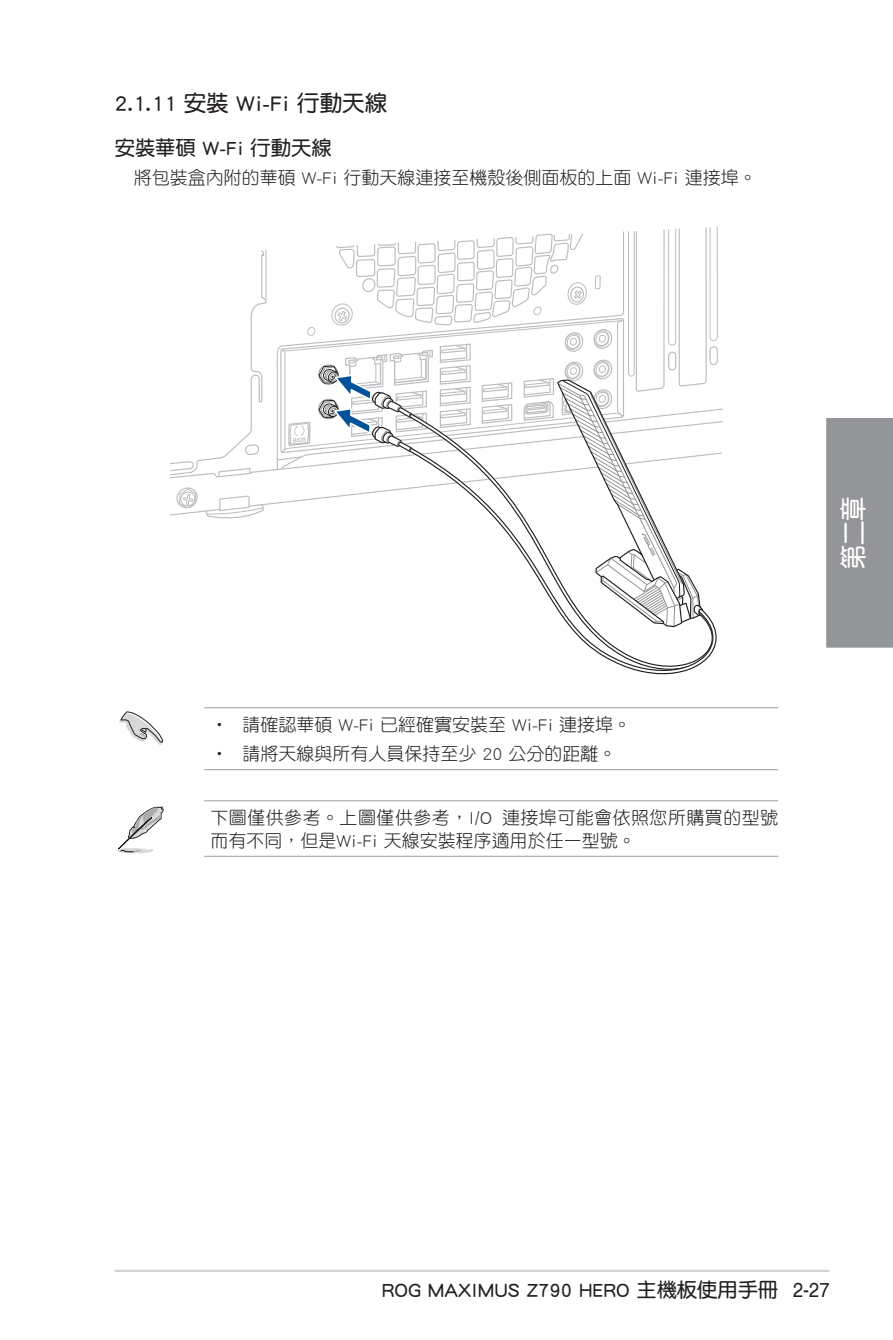
<style>
.page{position:relative;width:893px;height:1340px;background:#fff}
.page>*{position:absolute;margin:0;border:0;box-sizing:border-box;transform-origin:0 0}
.t1{font:27px "DF Yuan Std W7";color:#fff;scale:.9 1}
.t2{font:22.5px "DF Yuan Std W7";color:#231f20}
.t3{font:20.25px "DF Yuan Std W7";color:#231f20}
.t4{font:18px "DF Yuan Std W3";color:#231f20}
.t5{font:18px/22.5px "DF Yuan Std W3";letter-spacing:.025em;color:#231f20}
.s1{font-family:"Helvetica"}
</style>
<div class="page">
<div style="left:826px;top:418px;width:67px;height:229px;background:#939598"></div>
<hr style="left:115px;top:1269px;width:714px;height:2px;background:#d1d2d4">
<hr style="left:204px;top:707px;width:574px;height:1px;background:#a8a9ad">
<hr style="left:204px;top:769px;width:574px;height:1px;background:#a8a9ad">
<hr style="left:204px;top:800px;width:574px;height:1px;background:#a8a9ad">
<hr style="left:204px;top:855px;width:574px;height:1px;background:#a8a9ad">
<svg style="left:170px;top:226px;width:553px;height:293px"></svg>
<svg style="left:408px;top:413px;width:311px;height:34px"></svg>
<svg style="left:408px;top:447px;width:312px;height:228px"></svg>
<svg style="left:117px;top:806px;width:47px;height:47px"></svg>
<svg style="left:119px;top:711px;width:44px;height:34px"></svg>
<p class="t2" style="left:115px;top:90px;width:274px">2.1.11 安裝 Wi-Fi 行動天線</p>
<p class="t3" style="left:115px;top:136px;width:218px">安裝華碩 W-Fi 行動天線</p>
<p class="t4" style="left:134px;top:168px;width:624px">將包裝盒內附的華碩 W-Fi 行動天線連接至機殼後側面板的上面 Wi-Fi 連接埠。</p>
<p class="t4" style="left:210px;top:715px;width:422px">• 請確認華碩 W-Fi 已經確實安裝至 Wi-Fi 連接埠。</p>
<p class="t4" style="left:210px;top:744px;width:407px">• 請將天線與所有人員保持至少 20 公分的距離。</p>
<p class="t5" style="left:210px;top:806px;width:569px">下圖僅供參考。上圖僅供參考，I/O 連接埠可能會依照您所購買的型號而有不同，但是Wi-Fi 天線安裝程序適用於任一型號。</p>
<h1 class="t1" style="left:838px;top:569px;width:82px;rotate:-90deg">第二章</h1>
<p class="t3" style="left:382px;top:1278px;width:449px">ROG MAXIMUS Z790 HERO 主機板使用手冊 <span class="s1">2-27</span></p>
</div>
